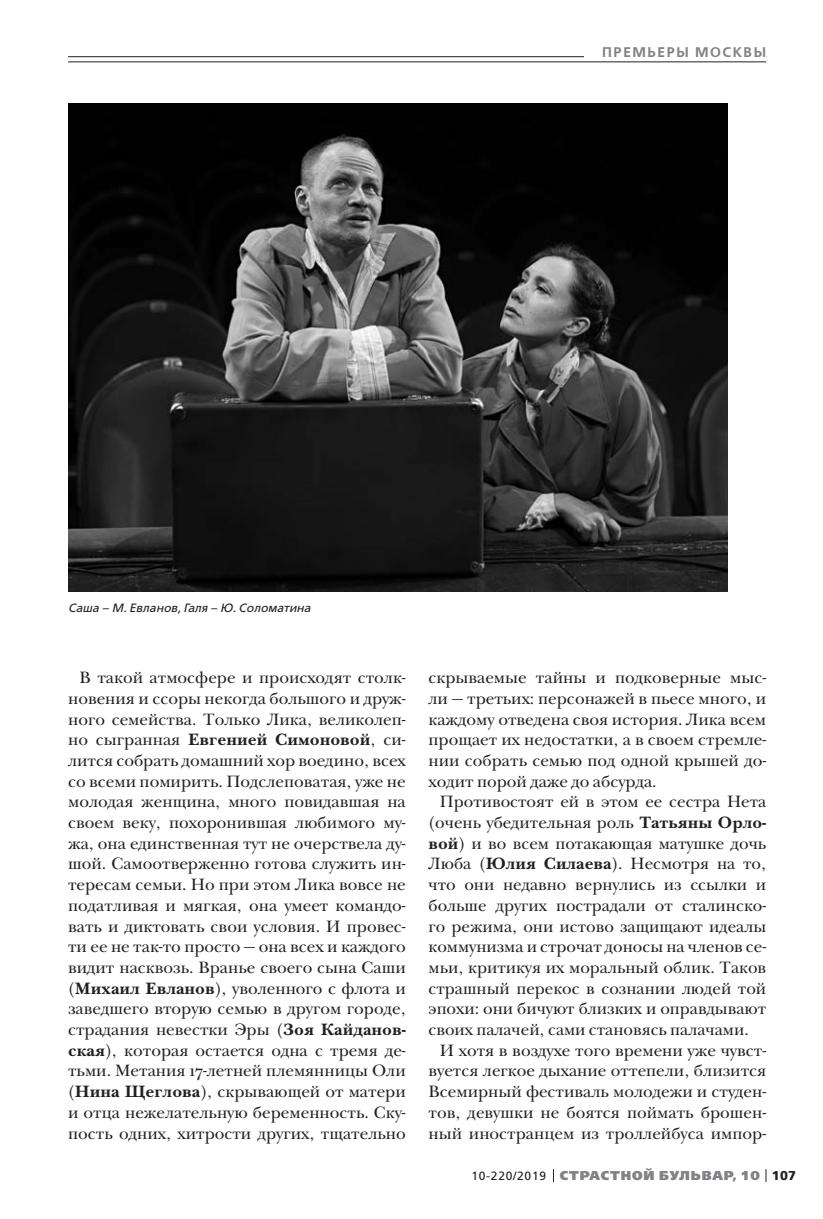
<style>
.page{position:relative;width:823px;height:1219px;background:#fff}
.page>*{position:absolute;margin:0;border:0;box-sizing:border-box;transform-origin:0 0}
.t1{font:17px/20.8px "New Baskerville ITC";color:#231f20;text-align:justify}
.t2{font:600 14px "Free Set";letter-spacing:.11em;color:#808285}
.t3{font:800 12.8px "Free Set";letter-spacing:.07em;color:#808285}
.t4{font:italic 12px "Free Set";color:#231f20}
.s1{font-weight:700}
.s2{font-weight:400;font-size:12px;color:#231f20}
.s3{font-weight:700;color:#231f20}
</style>
<div class="page">
<svg style="left:765px;top:1169px;width:1px;height:13px"></svg>
<hr style="left:68px;top:56px;width:697px;height:1px;background:#231f20">
<div style="left:584px;top:41px;width:181px;height:21px;background:#fff"></div>
<hr style="left:68px;top:62px;width:697px;height:1px;background:#231f20">
<img style="left:68px;top:104px;width:658px;height:488px">
<p class="t4" style="left:68px;top:602px;width:244px">Саша – М. Евланов, Галя – Ю. Соломатина</p>
<p class="t2" style="left:602px;top:45px;width:165px">ПРЕМЬЕРЫ МОСКВЫ</p>
<p class="t1" style="left:68px;top:669px;width:339px;text-indent:11px">В такой атмосфере и происходят столк&shy;новения и ссоры некогда большого и друж&shy;ного семейства. Только Лика, великолеп&shy;но сыгранная <span class="s1">Евгенией Симоновой</span>, си&shy;лится собрать домашний хор воедино, всех со всеми помирить. Подслеповатая, уже не молодая женщина, много повидавшая на своем веку, похоронившая любимого му&shy;жа, она единственная тут не очерствела ду&shy;шой. Самоотверженно готова служить ин&shy;тересам семьи. Но при этом Лика вовсе не податливая и мягкая, она умеет командо&shy;вать и диктовать свои условия. И провес&shy;ти ее не так-то просто — она всех и каждого видит насквозь. Вранье своего сына Саши (<span class="s1">Михаил Евланов</span>), уволенного с флота и заведшего вторую семью в другом городе, страдания невестки Эры (<span class="s1">Зоя Кайданов&shy;ская</span>), которая остается одна с тремя де&shy;тьми. Метания 17-летней племянницы Оли (<span class="s1">Нина Щеглова</span>), скрывающей от матери и отца нежелательную беременность. Ску&shy;пость одних, хитрости других, тщательно</p>
<p class="t1" style="left:428px;top:669px;width:339px">скрываемые тайны и подковерные мыс&shy;ли — третьих: персонажей в пьесе много, и каждому отведена своя история. Лика всем прощает их недостатки, а в своем стремле&shy;нии собрать семью под одной крышей до&shy;ходит порой даже до абсурда.</p>
<p class="t1" style="left:428px;top:793px;width:339px;text-indent:11px">Противостоят ей в этом ее сестра Нета (очень убедительная роль <span class="s1">Татьяны Орло&shy;вой</span>) и во всем потакающая матушке дочь Люба (<span class="s1">Юлия Силаева</span>). Несмотря на то, что они недавно вернулись из ссылки и больше других пострадали от сталинско&shy;го режима, они истово защищают идеалы коммунизма и строчат доносы на членов се&shy;мьи, критикуя их моральный облик. Таков страшный перекос в сознании людей той эпохи: они бичуют близких и оправдывают своих палачей, сами становясь палачами.</p>
<p class="t1" style="left:428px;top:1041px;width:339px;text-indent:11px">И хотя в воздухе того времени уже чувст&shy;вуется легкое дыхание оттепели, близится Всемирный фестиваль молодежи и студен&shy;тов, девушки не боятся поймать брошен&shy;ный иностранцем из троллейбуса импор-</p>
<p class="t3" style="left:471px;top:1169px;width:326px"><span class="s2">10-220/2019</span> СТРАСТНОЙ БУЛЬВАР, 10 <span class="s3">107</span></p>
</div>
